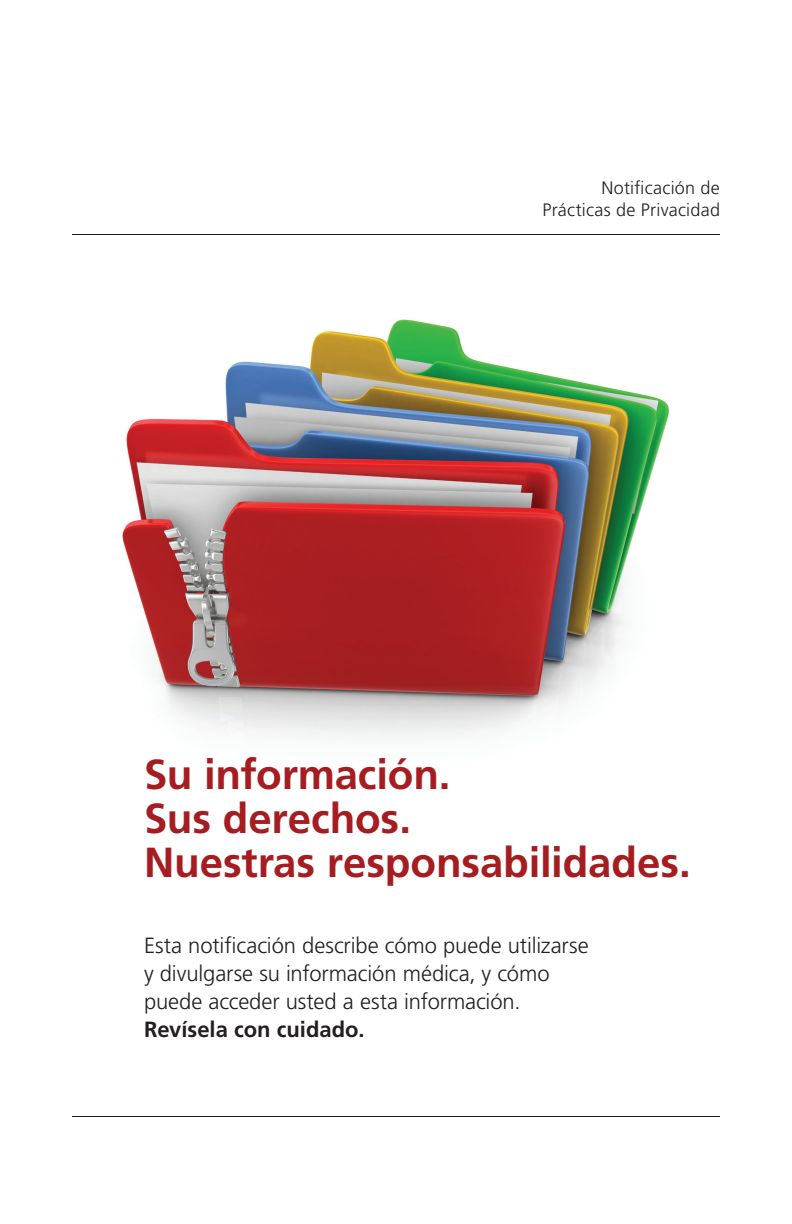
<style>
.page{position:relative;width:792px;height:1224px;background:#fff}
.page>*{position:absolute;margin:0;border:0;box-sizing:border-box;transform-origin:0 0}
.t1{font:700 42px/44px "Frutiger";letter-spacing:-.005em;color:#a51d21}
.t2{font:300 22px/28px "Frutiger";letter-spacing:-.005em;color:#231f20}
.t3{font:300 18px/21.6px "Frutiger";letter-spacing:.015em;color:#231f20;text-align:right}
.s1{font-weight:700}
</style>
<div class="page">
<img style="left:122px;top:319px;width:547px;height:417px">
<hr style="left:72px;top:234px;width:648px;height:1px;background:#231f20">
<hr style="left:72px;top:1116px;width:648px;height:1px;background:#231f20">
<p class="t3" style="left:542px;top:177px;width:179px">Notificación de<br>Prácticas de Privacidad</p>
<h1 class="t1" style="left:144px;top:752px;width:548px">Su información.<br>Sus derechos.<br>Nuestras responsabilidades.</h1>
<p class="t2" style="left:144px;top:932px;width:446px">Esta notificación describe cómo puede utilizarse y divulgarse su información médica, y cómo puede acceder usted a esta información.<br><span class="s1">Revísela con cuidado.</span></p>
</div>
